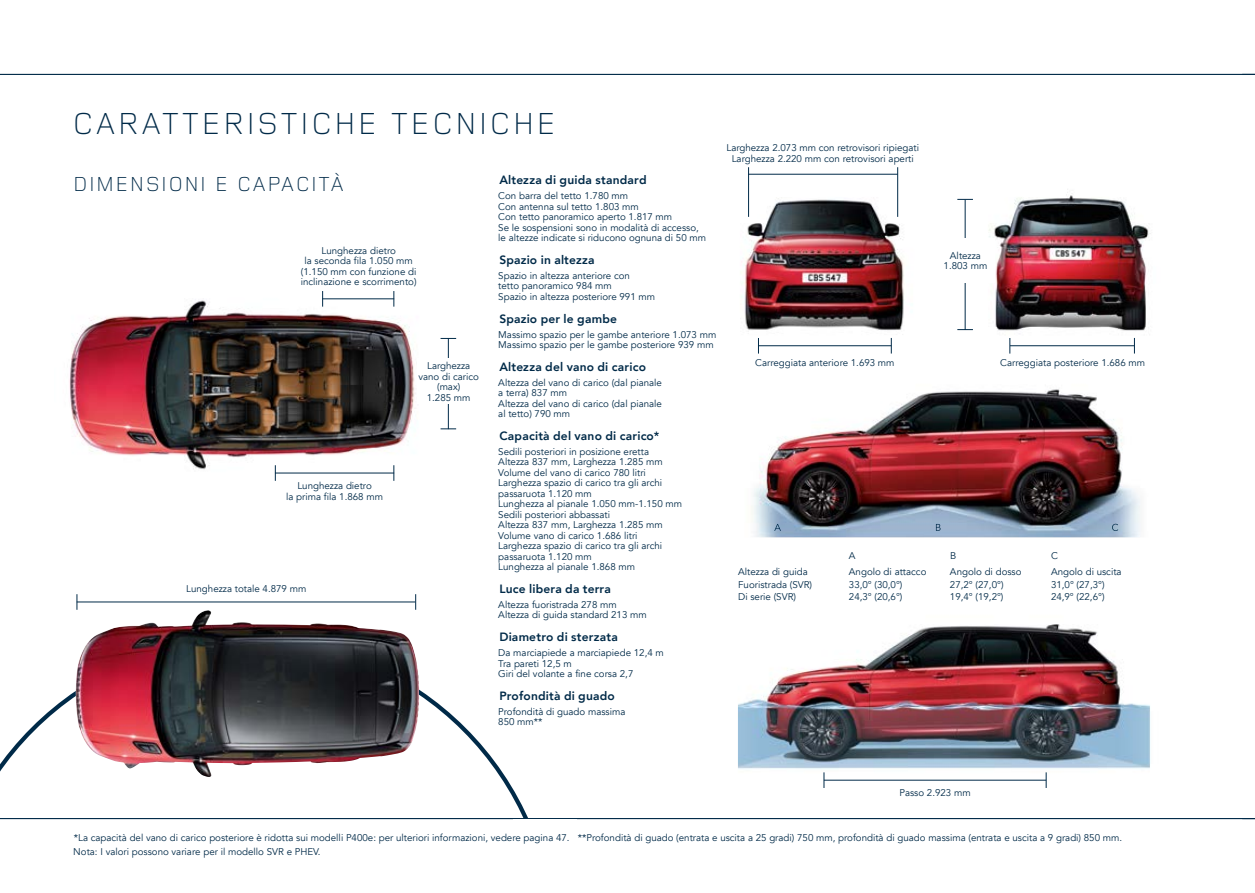
<style>
.page{position:relative;width:1255px;height:893px;background:#fff}
.page>*{position:absolute;margin:0;border:0;box-sizing:border-box;transform-origin:0 0}
.t1{font:300 31.5px "Land Rover Wide";color:#002a48}
.t2{font:300 21px "Land Rover Wide";color:#002a48}
.t3{font:800 12px "Avenir LT Com";letter-spacing:.015em;color:#002a48}
.t4{font:9.75px/10.5px "Avenir LT Com";color:#002a48}
</style>
<div class="page">
<svg style="left:0;top:689px;width:528px;height:131px"></svg>
<img style="left:69px;top:291px;width:347px;height:190px">
<img style="left:741px;top:182px;width:163px;height:165px">
<img style="left:972px;top:192px;width:179px;height:150px">
<img style="left:739px;top:624px;width:412px;height:151px">
<img style="left:753px;top:389px;width:387px;height:147px">
<div style="left:743px;top:369px;width:426px;height:169px;border:1px solid #fff"></div>
<img style="left:76px;top:611px;width:343px;height:166px">
<hr style="left:0;top:818px;width:1254px;height:1px;background:#002a48">
<hr style="left:0;top:74px;width:1254px;height:1px;background:#002a48">
<hr style="left:322px;top:298px;width:72px;height:1px;background:#002a48">
<svg style="left:322px;top:291px;width:1px;height:16px"></svg>
<svg style="left:393px;top:291px;width:1px;height:16px"></svg>
<hr style="left:275px;top:473px;width:119px;height:1px;background:#002a48">
<svg style="left:275px;top:465px;width:1px;height:16px"></svg>
<svg style="left:393px;top:465px;width:1px;height:16px"></svg>
<hr style="left:448px;top:338px;width:1px;height:91px;background:#002a48">
<svg style="left:440px;top:338px;width:16px;height:1px"></svg>
<svg style="left:440px;top:428px;width:16px;height:1px"></svg>
<hr style="left:77px;top:602px;width:338px;height:1px;background:#002a48">
<svg style="left:77px;top:594px;width:1px;height:16px"></svg>
<svg style="left:415px;top:594px;width:1px;height:16px"></svg>
<hr style="left:1009px;top:345px;width:125px;height:1px;background:#002a48">
<svg style="left:1009px;top:338px;width:1px;height:16px"></svg>
<svg style="left:1133px;top:338px;width:1px;height:15px"></svg>
<hr style="left:758px;top:345px;width:133px;height:1px;background:#002a48">
<svg style="left:758px;top:338px;width:1px;height:16px"></svg>
<svg style="left:890px;top:338px;width:1px;height:16px"></svg>
<hr style="left:964px;top:200px;width:1px;height:130px;background:#002a48">
<svg style="left:957px;top:329px;width:15px;height:1px"></svg>
<svg style="left:957px;top:199px;width:15px;height:1px"></svg>
<hr style="left:748px;top:174px;width:149px;height:1px;background:#002a48">
<hr style="left:897px;top:167px;width:1px;height:50px;background:#002a48">
<hr style="left:748px;top:167px;width:1px;height:50px;background:#002a48">
<svg style="left:774px;top:524px;width:7px;height:7px"></svg>
<svg style="left:1111px;top:524px;width:7px;height:7px"></svg>
<svg style="left:935px;top:524px;width:5px;height:7px"></svg>
<hr style="left:823px;top:780px;width:223px;height:1px;background:#002a48">
<svg style="left:823px;top:772px;width:1px;height:16px"></svg>
<svg style="left:1045px;top:772px;width:1px;height:16px"></svg>
<div style="left:513px;top:819px;width:64px;height:74px;background:#fff"></div>
<div style="left:935px;top:238px;width:60px;height:44px;background:#fff"></div>
<div style="left:417px;top:358px;width:63px;height:46px;background:#fff"></div>
<h1 class="t1" style="left:72px;top:102px;width:487px">CARATTERISTICHE TECNICHE</h1>
<h2 class="t2" style="left:72px;top:169px;width:273px">DIMENSIONI E CAPACITÀ</h2>
<p class="t3" style="left:499px;top:173px;width:149px">Altezza di guida standard</p>
<p class="t4" style="left:498px;top:191px;width:209px">Con barra del tetto 1.780 mm<br>Con antenna sul tetto 1.803 mm<br>Con tetto panoramico aperto 1.817 mm<br>Se le sospensioni sono in modalità di accesso, le altezze indicate si riducono ognuna di 50 mm</p>
<p class="t3" style="left:499px;top:253px;width:97px">Spazio in altezza</p>
<p class="t4" style="left:498px;top:270px;width:158px">Spazio in altezza anteriore con<br>tetto panoramico 984 mm<br>Spazio in altezza posteriore 991 mm</p>
<p class="t3" style="left:499px;top:311px;width:119px">Spazio per le gambe</p>
<p class="t4" style="left:498px;top:329px;width:219px">Massimo spazio per le gambe anteriore 1.073 mm<br>Massimo spazio per le gambe posteriore 939 mm</p>
<p class="t3" style="left:499px;top:360px;width:148px">Altezza del vano di carico</p>
<p class="t4" style="left:498px;top:377px;width:165px">Altezza del vano di carico (dal pianale a terra) 837 mm<br>Altezza del vano di carico (dal pianale al tetto) 790 mm</p>
<p class="t3" style="left:499px;top:429px;width:161px">Capacità del vano di carico*</p>
<p class="t4" style="left:498px;top:446px;width:185px">Sedili posteriori in posizione eretta<br>Altezza 837 mm, Larghezza 1.285 mm<br>Volume del vano di carico 780 litri<br>Larghezza spazio di carico tra gli archi passaruota 1.120 mm<br>Lunghezza al pianale 1.050 mm-1.150 mm<br>Sedili posteriori abbassati<br>Altezza 837 mm, Larghezza 1.285 mm<br>Volume vano di carico 1.686 litri<br>Larghezza spazio di carico tra gli archi passaruota 1.120 mm<br>Lunghezza al pianale 1.868 mm</p>
<p class="t3" style="left:499px;top:582px;width:113px">Luce libera da terra</p>
<p class="t4" style="left:498px;top:599px;width:150px">Altezza fuoristrada 278 mm<br>Altezza di guida standard 213 mm</p>
<p class="t3" style="left:499px;top:630px;width:120px">Diametro di sterzata</p>
<p class="t4" style="left:498px;top:648px;width:167px">Da marciapiede a marciapiede 12,4 m<br>Tra pareti 12,5 m<br>Giri del volante a fine corsa 2,7</p>
<p class="t3" style="left:499px;top:689px;width:117px">Profondità di guado</p>
<p class="t4" style="left:498px;top:706px;width:129px">Profondità di guado massima<br>850 mm**</p>
<p class="t4" style="left:301px;top:245px;width:117px;text-align:center">Lunghezza dietro<br>la seconda fila 1.050 mm (1.150 mm con funzione di inclinazione e scorrimento)</p>
<p class="t4" style="left:418px;top:361px;width:62px;text-align:center">Larghezza vano di carico (max)<br>1.285 mm</p>
<p class="t4" style="left:286px;top:481px;width:98px;text-align:center">Lunghezza dietro<br>la prima fila 1.868 mm</p>
<p class="t4" style="left:186px;top:583px;width:122px">Lunghezza totale 4.879 mm</p>
<p class="t4" style="left:726px;top:143px;width:194px;text-align:center">Larghezza 2.073 mm con retrovisori ripiegati<br>Larghezza 2.220 mm con retrovisori aperti</p>
<p class="t4" style="left:943px;top:250px;width:45px;text-align:center">Altezza<br>1.803 mm</p>
<p class="t4" style="left:755px;top:357px;width:141px">Carreggiata anteriore 1.693 mm</p>
<p class="t4" style="left:1000px;top:357px;width:146px">Carreggiata posteriore 1.686 mm</p>
<p class="t4" style="left:849px;top:551px;width:8px">A</p>
<p class="t4" style="left:949px;top:551px;width:8px">B</p>
<p class="t4" style="left:1050px;top:551px;width:8px">C</p>
<p class="t4" style="left:738px;top:566px;width:71px">Altezza di guida</p>
<p class="t4" style="left:849px;top:566px;width:79px">Angolo di attacco</p>
<p class="t4" style="left:949px;top:566px;width:73px">Angolo di dosso</p>
<p class="t4" style="left:1050px;top:566px;width:72px">Angolo di uscita</p>
<p class="t4" style="left:738px;top:579px;width:75px">Fuoristrada (SVR)</p>
<p class="t4" style="left:848px;top:579px;width:55px">33,0° (30,0°)</p>
<p class="t4" style="left:949px;top:579px;width:55px">27,2° (27,0°)</p>
<p class="t4" style="left:1050px;top:579px;width:55px">31,0° (27,3°)</p>
<p class="t4" style="left:738px;top:592px;width:59px">Di serie (SVR)</p>
<p class="t4" style="left:848px;top:592px;width:55px">24,3° (20,6°)</p>
<p class="t4" style="left:949px;top:592px;width:55px">19,4° (19,2°)</p>
<p class="t4" style="left:1050px;top:592px;width:55px">24,9° (22,6°)</p>
<p class="t4" style="left:899px;top:787px;width:73px">Passo 2.923 mm</p>
<p class="t4" style="left:73px;top:831px;width:1050px;line-height:13.5px">*La capacità del vano di carico posteriore è ridotta sui modelli P400e: per ulteriori informazioni, vedere pagina 47. **Profondità di guado (entrata e uscita a 25 gradi) 750 mm, profondità di guado massima (entrata e uscita a 9 gradi) 850 mm.<br>Nota: I valori possono variare per il modello SVR e PHEV.</p>
</div>
